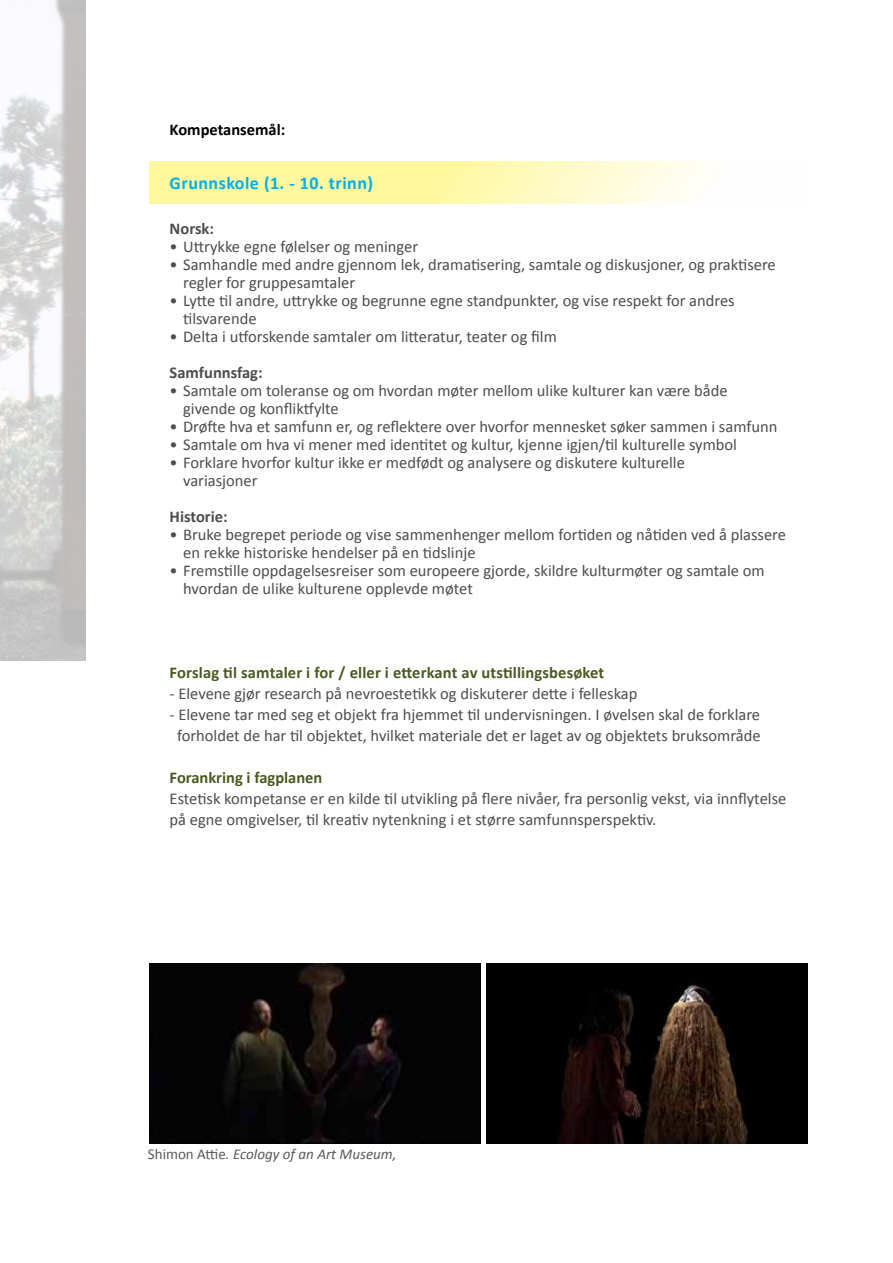
<style>
.page{position:relative;width:893px;height:1263px;background:#fff}
.page>*{position:absolute;margin:0;border:0;box-sizing:border-box;transform-origin:0 0}
.t1{font:700 18px "Calibri";letter-spacing:.025em;color:#00aeef}
.t2{font:16.5px/18px "Calibri";color:#4d4d4f}
.t3{font:700 16.5px "Calibri";letter-spacing:.005em;color:#4a5a23}
.t4{font:700 16.5px "Calibri";color:#4d4d4f}
.t5{font:700 16.5px "Calibri";color:#000}
.t6{font:italic 15px "Calibri";color:#58595b}
.s1{font-style:normal}
</style>
<div class="page">
<svg style="left:149px;top:162px;width:560px;height:42px;background:#fff9b4"></svg>
<img style="left:0;top:0;width:85px;height:660px">
<img style="left:149px;top:964px;width:331px;height:180px">
<img style="left:487px;top:964px;width:321px;height:180px">
<p class="t5" style="left:170px;top:119px;width:117px">Kompetansemål:</p>
<p class="t1" style="left:170px;top:171px;width:205px">Grunnskole (1. - 10. trinn)</p>
<p class="t4" style="left:170px;top:218px;width:46px">Norsk:</p>
<p class="t2" style="left:170px;top:237px;width:250px">• Uttrykke egne følelser og meninger</p>
<p class="t2" style="left:183px;top:255px;width:594px;text-indent:-13px">• Samhandle med andre gjennom lek, dramatisering, samtale og diskusjoner, og praktisere regler for gruppesamtaler</p>
<p class="t2" style="left:183px;top:291px;width:553px;text-indent:-13px">• Lytte til andre, uttrykke og begrunne egne standpunkter, og vise respekt for andres tilsvarende</p>
<p class="t2" style="left:170px;top:327px;width:389px">• Delta i utforskende samtaler om litteratur, teater og film</p>
<p class="t4" style="left:170px;top:362px;width:94px">Samfunnsfag:</p>
<p class="t2" style="left:183px;top:381px;width:546px;text-indent:-13px">• Samtale om toleranse og om hvordan møter mellom ulike kulturer kan være både givende og konfliktfylte</p>
<p class="t2" style="left:170px;top:417px;width:609px">• Drøfte hva et samfunn er, og reflektere over hvorfor mennesket søker sammen i samfunn</p>
<p class="t2" style="left:170px;top:435px;width:569px">• Samtale om hva vi mener med identitet og kultur, kjenne igjen/til kulturelle symbol</p>
<p class="t2" style="left:183px;top:453px;width:503px;text-indent:-13px">• Forklare hvorfor kultur ikke er medfødt og analysere og diskutere kulturelle variasjoner</p>
<p class="t4" style="left:170px;top:506px;width:60px">Historie:</p>
<p class="t2" style="left:183px;top:525px;width:604px;text-indent:-13px">• Bruke begrepet periode og vise sammenhenger mellom fortiden og nåtiden ved å plassere en rekke historiske hendelser på en tidslinje</p>
<p class="t2" style="left:183px;top:561px;width:583px;text-indent:-13px">• Fremstille oppdagelsesreiser som europeere gjorde, skildre kulturmøter og samtale om hvordan de ulike kulturene opplevde møtet</p>
<p class="t3" style="left:170px;top:662px;width:436px">Forslag til samtaler i for / eller i etterkant av utstillingsbesøket</p>
<p class="t2" style="left:170px;top:684px;width:469px">- Elevene gjør research på nevroestetikk og diskuterer dette i felleskap</p>
<p class="t2" style="left:170px;top:704px;width:592px;line-height:21px;text-align:center">- Elevene tar med seg et objekt fra hjemmet til undervisningen. I øvelsen skal de forklare forholdet de har til objektet, hvilket materiale det er laget av og objektets bruksområde</p>
<p class="t3" style="left:170px;top:767px;width:154px">Forankring i fagplanen</p>
<p class="t2" style="left:170px;top:788px;width:618px;line-height:21px">Estetisk kompetanse er en kilde til utvikling på flere nivåer, fra personlig vekst, via innflytelse på egne omgivelser, til kreativ nytenkning i et større samfunnsperspektiv.</p>
<p class="t6" style="left:148px;top:1144px;width:250px"><span class="s1">Shimon Attie</span>. Ecology of an Art Museum,</p>
</div>
